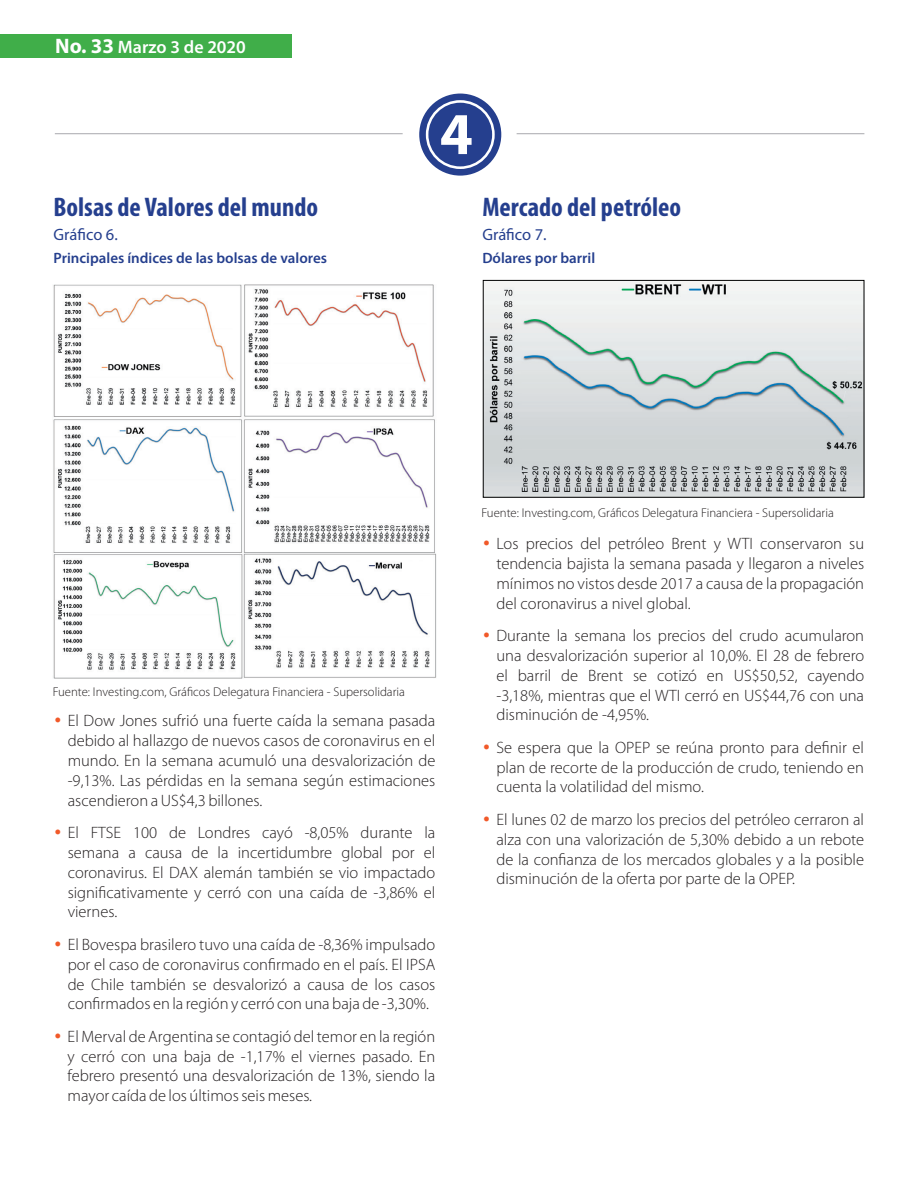
<style>
.page{position:relative;width:918px;height:1188px;background:#fff}
.page>*{position:absolute;margin:0;border:0;box-sizing:border-box;transform-origin:0 0}
.t1{font:700 59.7px "Myriad Pro";color:#fff}
.t2{font:700 condensed 27px "Myriad Pro";color:#253f8e}
.t3{font:600 18px "Myriad Pro";color:#fff}
.t4{font:300 16.5px/19.8px "Myriad Pro";color:#231f20;text-align:justify}
.t5{font:16.5px "Myriad Pro";color:#253f8e}
.t6{font:600 15px "Myriad Pro";color:#253f8e}
.t7{font:300 12.75px "Myriad Pro";color:#231f20}
.s1{font-weight:700;font-size:21px}
</style>
<div class="page">
<div style="left:0;top:34px;width:292px;height:24px;background:#40ae49"></div>
<div style="left:419px;top:94px;width:82px;height:82px;background:#253f8e;border-radius:50%"></div>
<div style="left:426px;top:100px;width:69px;height:69px;border:3px solid #fff;border-radius:50%"></div>
<hr style="left:55px;top:133px;width:348px;height:1px;background:#a8a9ad">
<hr style="left:517px;top:133px;width:347px;height:1px;background:#a8a9ad">
<img style="left:53px;top:285px;width:384px;height:393px">
<img style="left:485px;top:282px;width:377px;height:213px">
<div style="left:483px;top:280px;width:381px;height:217px;border:1px solid #000"></div>
<p class="t3" style="left:55px;top:37px;width:192px"><span class="s1">No. 33</span> Marzo 3 de 2020</p>
<h2 class="t2" style="left:54px;top:192px;width:266px">Bolsas de Valores del mundo</h2>
<p class="t5" style="left:54px;top:224px;width:66px">Gráfico 6.</p>
<p class="t6" style="left:54px;top:250px;width:275px">Principales índices de las bolsas de valores</p>
<h1 class="t1" style="left:440px;top:101px;width:35px">4</h1>
<h2 class="t2" style="left:482px;top:192px;width:200px">Mercado del petróleo</h2>
<p class="t5" style="left:482px;top:224px;width:66px">Gráfico 7.</p>
<p class="t6" style="left:482px;top:250px;width:114px">Dólares por barril</p>
<p class="t7" style="left:53px;top:684px;width:354px">Fuente: Investing.com, Gráficos Delegatura Financiera - Supersolidaria</p>
<p class="t4" style="left:68px;top:711px;width:369px">El Dow Jones sufrió una fuerte caída la semana pasada debido al hallazgo de nuevos casos de coronavirus en el mundo. En la semana acumuló una desvalorización de -9,13%. Las pérdidas en la semana según estimaciones ascendieron a US$4,3 billones.</p>
<p class="t4" style="left:68px;top:823px;width:369px">El FTSE 100 de Londres cayó -8,05% durante la semana a causa de la incertidumbre global por el coronavirus. El DAX alemán también se vio impactado significativamente y cerró con una caída de -3,86% el viernes.</p>
<p class="t4" style="left:68px;top:935px;width:369px">El Bovespa brasilero tuvo una caída de -8,36% impulsado por el caso de coronavirus confirmado en el país. El IPSA de Chile también se desvalorizó a causa de los casos confirmados en la región y cerró con una baja de -3,30%.</p>
<p class="t4" style="left:68px;top:1027px;width:369px">El Merval de Argentina se contagió del temor en la región y cerró con una baja de -1,17% el viernes pasado. En febrero presentó una desvalorización de 13%, siendo la mayor caída de los últimos seis meses.</p>
<p class="t7" style="left:482px;top:506px;width:354px">Fuente: Investing.com, Gráficos Delegatura Financiera - Supersolidaria</p>
<p class="t4" style="left:496px;top:534px;width:369px">Los precios del petróleo Brent y WTI conservaron su tendencia bajista la semana pasada y llegaron a niveles mínimos no vistos desde 2017 a causa de la propagación del coronavirus a nivel global.</p>
<p class="t4" style="left:496px;top:626px;width:369px">Durante la semana los precios del crudo acumularon una desvalorización superior al 10,0%. El 28 de febrero el barril de Brent se cotizó en US$50,52, cayendo -3,18%, mientras que el WTI cerró en US$44,76 con una disminución de -4,95%.</p>
<p class="t4" style="left:496px;top:738px;width:369px">Se espera que la OPEP se reúna pronto para definir el plan de recorte de la producción de crudo, teniendo en cuenta la volatilidad del mismo.</p>
<p class="t4" style="left:496px;top:810px;width:369px">El lunes 02 de marzo los precios del petróleo cerraron al alza con una valorización de 5,30% debido a un rebote de la confianza de los mercados globales y a la posible disminución de la oferta por parte de la OPEP.</p>
</div>
